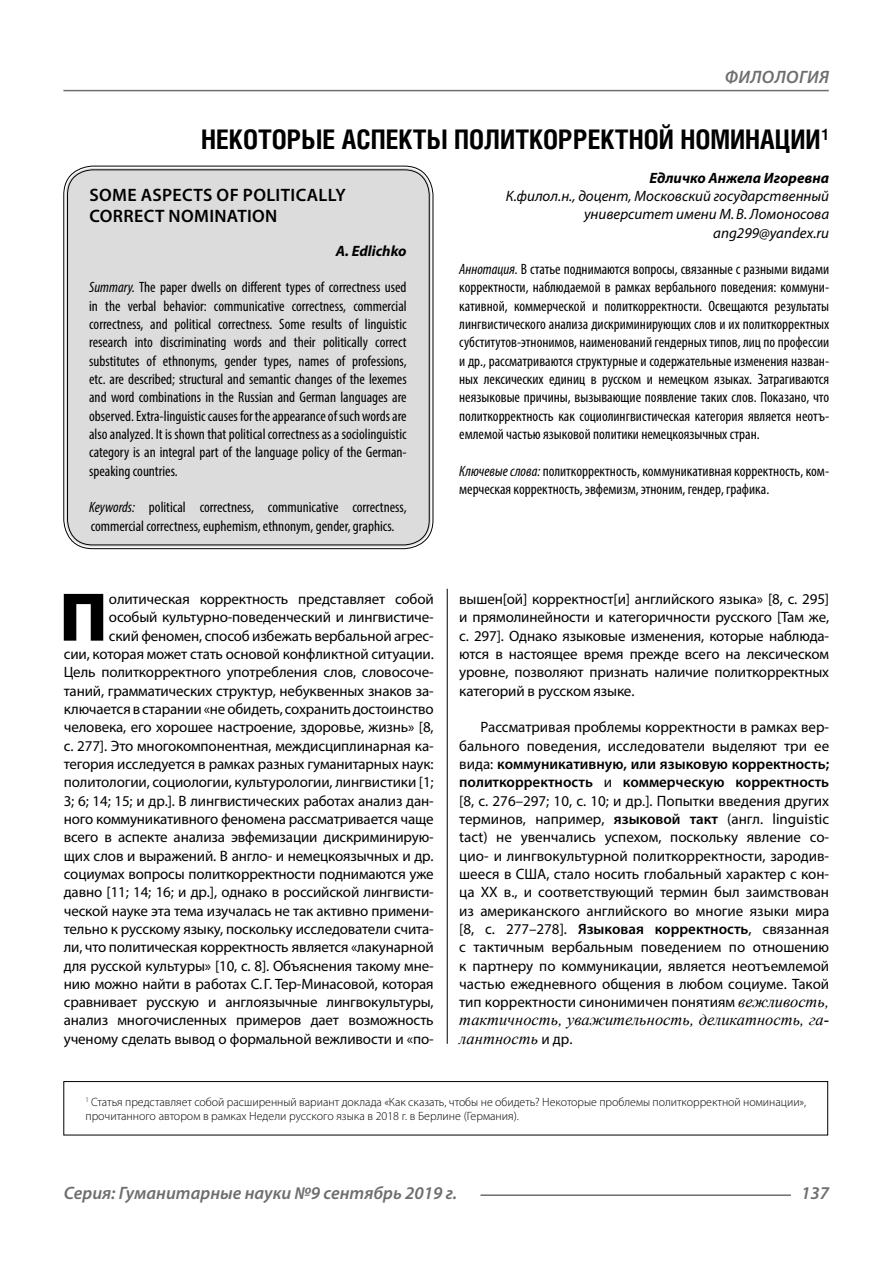
<style>
.page{position:relative;width:893px;height:1263px;background:#fff}
.page>*{position:absolute;margin:0;border:0;box-sizing:border-box;transform-origin:0 0}
.Bukvica{font:900 69.3px "Myriad Pro";color:#000}
.Header{font:700 27px "Helios Cond C";color:#000}
.t1{font:italic 600 18px "Myriad Pro";color:#6e6e6e}
.Header-eng{font:600 18px/21.6px "Myriad Pro";letter-spacing:.02em;color:#000}
.Normal{font:italic 16.5px/18.3px "Times New Roman";color:#000}
.Bukvica-2{font:15px/18.3px "Myriad Pro";letter-spacing:-.01em;color:#000;text-align:right}
.Annotation-rus{font:condensed 15px/18.3px "Myriad Pro";color:#000;text-align:justify}
.Normal-2{font:15px/18.3px "Myriad Pro";color:#000;text-align:justify}
.Annotation-eng{font:condensed 15px/18.3px "Myriad Pro";color:#000;text-align:justify}
.Author-doc{font:italic 15px/18.3px "Myriad Pro";color:#000;text-align:right}
.Author{font:italic 700 15px "Myriad Pro";color:#000}
.Author-email{font:italic 15px "Myriad Pro";color:#000}
.Author-eng{font:italic 700 15px "Myriad Pro";color:#000}
.Footnote{font:300 12px/14.4px "Myriad Pro";color:#000}
.s1{font-style:italic}
.s2{font-weight:600}
.s3{font-family:"Times New Roman";font-style:italic;font-size:16.5px}
.s4{font-family:"Myriad Pro";font-style:normal;font-size:15px}
</style>
<div class="page">
<hr style="left:447px;top:128px;width:1px;height:916px;background:#000">
<div style="left:438px;top:567px;width:391px;height:21px;background:#fff"></div>
<div style="left:63px;top:1081px;width:765px;height:54px;border:1px solid #000"></div>
<div style="left:66px;top:168px;width:365px;height:379px;background:#dcdcdc;border-radius:27px"></div>
<hr style="left:63px;top:90px;width:766px;height:1px;background:#6e6e6e">
<hr style="left:480px;top:1194px;width:311px;height:2px;background:#6e6e6e">
<p class="t1" style="left:725px;top:66px;width:26px">Филология</p>
<p class="Header" style="left:201px;top:124px;width:629px">НЕКОТОРЫЕ АСПЕКТЫ ПОЛИТКОРРЕКТНОЙ НОМИНАЦИИ<sup>1</sup></p>
<p class="Author" style="left:649px;top:168px;width:181px">Едличко Анжела Игоревна</p>
<p class="Author-doc" style="left:506px;top:186px;width:325px">К.филол.н., доцент, Московский государственный университет имени М.В. Ломоносова</p>
<p class="Author-email" style="left:713px;top:223px;width:117px">ang299@yandex.ru</p>
<p class="Annotation-rus" style="left:459px;top:260px;width:371px"><span class="s1">Аннотация.</span> В статье поднимаются вопросы, связанные с разными видами корректности, наблюдаемой в рамках вербального поведения: коммуни&shy;кативной, коммерческой и политкорректности. Освещаются результаты лингвистического анализа дискриминирующих слов и их политкорректных субститутов-этнонимов, наименований гендерных типов, лиц по профессии и др., рассматриваются структурные и содержательные изменения назван&shy;ных лексических единиц в русском и немецком языках. Затрагиваются неязыковые причины, вызывающие появление таких слов. Показано, что политкорректность как социолингвистическая категория является неотъ&shy;емлемой частью языковой политики немецкоязычных стран.</p>
<p class="Annotation-rus" style="left:459px;top:461px;width:371px"><span class="s1">Ключевые слова:</span> политкорректность, коммуникативная корректность, ком&shy;мерческая корректность, эвфемизм, этноним, гендер, графика.</p>
<p class="Header-eng" style="left:89px;top:184px;width:258px">SOME ASPECTS OF POLITICALLY<br>CORRECT NOMINATION</p>
<p class="Author-eng" style="left:336px;top:241px;width:72px">A. Edlichko</p>
<p class="Annotation-eng" style="left:89px;top:278px;width:319px"><span class="s1">Summary.</span> The paper dwells on different types of correctness used in the verbal behavior: communicative correctness, commercial correctness, and political correctness. Some results of linguistic research into discriminating words and their politically correct substitutes of ethnonyms, gender types, names of professions, etc. are described; structural and semantic changes of the lexemes and word combinations in the Russian and German languages are observed. Extra-linguistic causes for the appearance of such words are also analyzed. It is shown that political correctness as a sociolinguistic category is an integral part of the language policy of the German&shy;speaking countries.</p>
<p class="Annotation-eng" style="left:89px;top:498px;width:319px"><span class="s1">Keywords:</span> political correctness, communicative correctness, commercial correctness, euphemism, ethnonym, gender, graphics.</p>
<p class="Bukvica-2" style="left:64px;top:590px;width:371px">олитическая корректность представляет собой особый культурно-поведенческий и лингвистиче-<br>ский феномен, способ избежать вербальной агрес-<br>сии, которая может стать основой конфликтной ситуации.<br>Цель политкорректного употребления слов, словосоче&shy;таний, грамматических структур, небуквенных знаков за&shy;ключается в старании «не обидеть, сохранить достоинство человека, его хорошее настроение, здоровье, жизнь» [8, с. 277]. Это многокомпонентная, междисциплинарная ка&shy;тегория исследуется в рамках разных гуманитарных наук: политологии, социологии, культурологии, лингвистики [1; 3; 6; 14; 15; и др.]. В лингвистических работах анализ дан&shy;ного коммуникативного феномена рассматривается чаще всего в аспекте анализа эвфемизации дискриминирую&shy;щих слов и выражений. В англо- и немецкоязычных и др. социумах вопросы политкорректности поднимаются уже давно [11; 14; 16; и др.], однако в российской лингвисти&shy;ческой науке эта тема изучалась не так активно примени&shy;тельно к русскому языку, поскольку исследователи счита&shy;ли, что политическая корректность является «лакунарной для русской культуры» [10, с. 8]. Объяснения такому мне&shy;нию можно найти в работах С.Г. Тер-Минасовой, которая сравнивает русскую и англоязычные лингвокультуры, анализ многочисленных примеров дает возможность ученому сделать вывод о формальной вежливости и «по-</p>
<p class="Bukvica-2" style="left:459px;top:590px;width:371px;text-align:justify">вышен[ой] корректност[и] английского языка» [8, с. 295] и прямолинейности и категоричности русского [Там же, с. 297]. Однако языковые изменения, которые наблюда&shy;ются в настоящее время прежде всего на лексическом уровне, позволяют признать наличие политкорректных категорий в русском языке.</p>
<p class="Bukvica" style="left:59px;top:571px;width:50px">П</p>
<p class="Normal-2" style="left:459px;top:718px;width:371px;text-indent:21px">Рассматривая проблемы корректности в рамках вер&shy;бального поведения, исследователи выделяют три ее вида: <span class="s2">коммуникативную, или языковую корректность; политкорректность</span> и <span class="s2">коммерческую корректность </span>[8, с. 276–297; 10, с. 10; и др.]. Попытки введения других терминов, например, <span class="s2">языковой такт</span> (англ. linguistic tact) не увенчались успехом, поскольку явление со&shy;цио- и лингвокультурной политкорректности, зародив&shy;шееся в США, стало носить глобальный характер с кон&shy;ца XX в., и соответствующий термин был заимствован из американского английского во многие языки мира [8, с. 277–278]. <span class="s2">Языковая корректность</span>, связанная с тактичным вербальным поведением по отношению к партнеру по коммуникации, является неотъемлемой частью ежедневного общения в любом социуме. Такой тип корректности синонимичен понятиям <span class="s3">вежливость,</span></p>
<p class="Normal" style="left:459px;top:1010px;width:371px">тактичность, уважительность, деликатность, га&shy;лантность <span class="s4">и др.</span></p>
<p class="Footnote" style="left:85px;top:1094px;width:722px"><sup>1</sup> Статья представляет собой расширенный вариант доклада «Как сказать, чтобы не обидеть? Некоторые проблемы политкорректной номинации», прочитанного автором в рамках Недели русского языка в 2018 г. в Берлине (Германия).</p>
<p class="t1" style="left:64px;top:1182px;width:395px">Серия: Гуманитарные науки №9 сентябрь 2019 г.</p>
<p class="t1" style="left:801px;top:1182px;width:30px">137</p>
</div>
